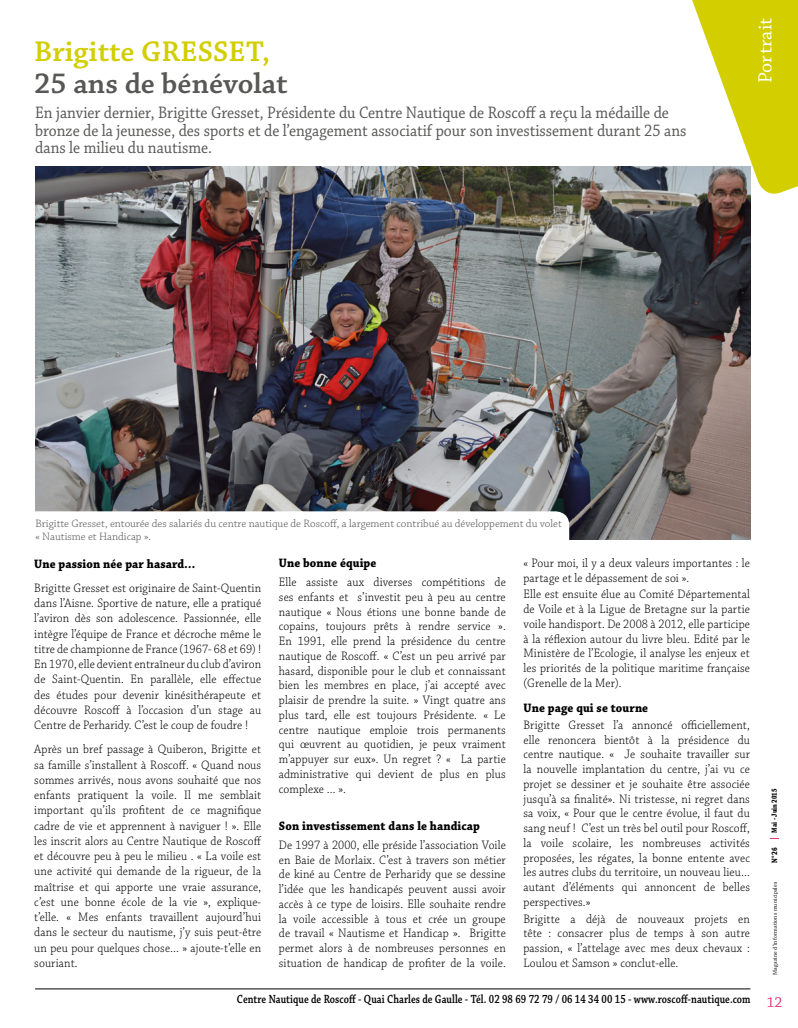
<style>
.page{position:relative;width:798px;height:1028px;background:#fff}
.page>*{position:absolute;margin:0;border:0;box-sizing:border-box;transform-origin:0 0}
.t1{font:600 30px "Chaparral Pro";letter-spacing:.005em;color:#d2ce00}
.t2{font:600 30px "Chaparral Pro";color:#575756}
.t3{font:20px "Chaparral Pro";letter-spacing:.01em;color:#fff}
.t4{font:17.5px/17.5px "Chaparral Pro";color:#575756;scale:.9 1}
.t5{font:15px "Chaparral Pro";color:#e83278}
.t6{font:300 12.88px/14.8px "Chaparral Pro";letter-spacing:.01em;color:#000;text-align:justify;scale:.92 1}
.t7{font:700 12.88px "Chaparral Pro";letter-spacing:.01em;color:#000;scale:.92 1}
.t8{font:600 12.5px "Chaparral Pro";letter-spacing:.01em;color:#000;scale:.8 1}
.t9{font:300 11.25px/12.5px "Chaparral Pro";color:#575756}
.t10{font:700 8.25px "Chaparral Pro";color:#000;scale:.8 1}
.t11{font:700 7.75px "Chaparral Pro";color:#000;scale:.8 1}
.t12{font:5.75px "Chaparral Pro";letter-spacing:.02em;color:#000}
</style>
<div class="page">
<img style="left:35px;top:167px;width:715px;height:372px">
<svg style="left:35px;top:511px;width:534px;height:28px"></svg>
<svg style="left:679px;top:0;width:118px;height:198px"></svg>
<hr style="left:35px;top:988px;width:715px;height:1px;background:#000">
<h1 class="t1" style="left:34px;top:35px;width:237px">Brigitte GRESSET,</h1>
<h1 class="t2" style="left:34px;top:66px;width:255px">25 ans de bénévolat</h1>
<h3 class="t4" style="left:35px;top:104px;width:725px">En janvier dernier, Brigitte Gresset, Présidente du Centre Nautique de Roscoff a reçu la médaille de bronze de la jeunesse, des sports et de l’engagement associatif pour son investissement durant 25 ans dans le milieu du nautisme.</h3>
<h2 class="t3" style="left:753px;top:83px;width:67px;rotate:-90deg">Portrait</h2>
<p class="t9" style="left:35px;top:518px;width:527px">Brigitte Gresset, entourée des salariés du centre nautique de Roscoff, a largement contribué au développement du volet « Nautisme et Handicap ».</p>
<p class="t7" style="left:34px;top:556px;width:177px">Une passion née par hasard…</p>
<p class="t6" style="left:34px;top:581px;width:248px;line-height:15.2px">Brigitte Gresset est originaire de Saint-Quentin dans l’Aisne. Sportive de nature, elle a pratiqué l’aviron dès son adolescence. Passionnée, elle intègre l’équipe de France et décroche même le titre de championne de France (1967- 68 et 69) !<br>En 1970, elle devient entraîneur du club d’aviron de Saint-Quentin. En parallèle, elle effectue des études pour devenir kinésithérapeute et découvre Roscoff à l’occasion d’un stage au Centre de Perharidy. C’est le coup de foudre !</p>
<p class="t6" style="left:34px;top:742px;width:248px;line-height:15.2px">Après un bref passage à Quiberon, Brigitte et sa famille s’installent à Roscoff. « Quand nous sommes arrivés, nous avons souhaité que nos enfants pratiquent la voile. Il me semblait important qu’ils profitent de ce magnifique cadre de vie et apprennent à naviguer ! ». Elle les inscrit alors au Centre Nautique de Roscoff et découvre peu à peu le milieu . « La voile est une activité qui demande de la rigueur, de la maîtrise et qui apporte une vraie assurance, c’est une bonne école de la vie », explique&shy;t’elle. « Mes enfants travaillent aujourd’hui dans le secteur du nautisme, j’y suis peut-être un peu pour quelques chose… » ajoute-t’elle en souriant.</p>
<p class="t7" style="left:279px;top:555px;width:107px">Une bonne équipe</p>
<p class="t6" style="left:279px;top:575px;width:248px">Elle assiste aux diverses compétitions de ses enfants et s’investit peu à peu au centre nautique « Nous étions une bonne bande de copains, toujours prêts à rendre service ».<br>En 1991, elle prend la présidence du centre nautique de Roscoff. « C’est un peu arrivé par hasard, disponible pour le club et connaissant bien les membres en place, j’ai accepté avec plaisir de prendre la suite. » Vingt quatre ans plus tard, elle est toujours Présidente. « Le centre nautique emploie trois permanents qui œuvrent au quotidien, je peux vraiment m’appuyer sur eux». Un regret ? « La partie administrative qui devient de plus en plus complexe … ».</p>
<p class="t7" style="left:279px;top:818px;width:220px">Son investissement dans le handicap</p>
<p class="t6" style="left:279px;top:838px;width:248px">De 1997 à 2000, elle préside l’association Voile en Baie de Morlaix. C’est à travers son métier de kiné au Centre de Perharidy que se dessine l’idée que les handicapés peuvent aussi avoir accès à ce type de loisirs. Elle souhaite rendre la voile accessible à tous et crée un groupe de travail « Nautisme et Handicap ». Brigitte permet alors à de nombreuses personnes en situation de handicap de profiter de la voile.</p>
<p class="t6" style="left:523px;top:556px;width:247px">« Pour moi, il y a deux valeurs importantes : le partage et le dépassement de soi ».</p>
<p class="t6" style="left:523px;top:587px;width:247px">Elle est ensuite élue au Comité Départemental de Voile et à la Ligue de Bretagne sur la partie voile handisport. De 2008 à 2012, elle participe à la réflexion autour du livre bleu. Edité par le Ministère de l’Ecologie, il analyse les enjeux et les priorités de la politique maritime française (Grenelle de la Mer).</p>
<p class="t7" style="left:523px;top:700px;width:137px">Une page qui se tourne</p>
<p class="t6" style="left:523px;top:718px;width:247px">Brigitte Gresset l’a annoncé officiellement, elle renoncera bientôt à la présidence du centre nautique. « Je souhaite travailler sur la nouvelle implantation du centre, j’ai vu ce projet se dessiner et je souhaite être associée jusqu’à sa finalité». Ni tristesse, ni regret dans sa voix, « Pour que le centre évolue, il faut du sang neuf ! C’est un très bel outil pour Roscoff, la voile scolaire, les nombreuses activités proposées, les régates, la bonne entente avec les autres clubs du territoire, un nouveau lieu… autant d’éléments qui annoncent de belles perspectives.»</p>
<p class="t6" style="left:523px;top:911px;width:247px">Brigitte a déjà de nouveaux projets en tête : consacrer plus de temps à son autre passion, « l’attelage avec mes deux chevaux :<br>Loulou et Samson » conclut-elle.</p>
<p class="t8" style="left:237px;top:991px;width:643px">Centre Nautique de Roscoff - Quai Charles de Gaulle - Tél. 02 98 69 72 79 / 06 14 34 00 15 - www.roscoff-nautique.com</p>
<p class="t11" style="left:769px;top:832px;width:57px;rotate:-90deg">Mai - Juin 2015</p>
<p class="t10" style="left:769px;top:863px;width:21px;rotate:-90deg">N°26</p>
<p class="t12" style="left:771px;top:974px;width:94px;rotate:-90deg">Magazine d’informations municipales</p>
<p class="t5" style="left:766px;top:993px;width:17px">12</p>
</div>
